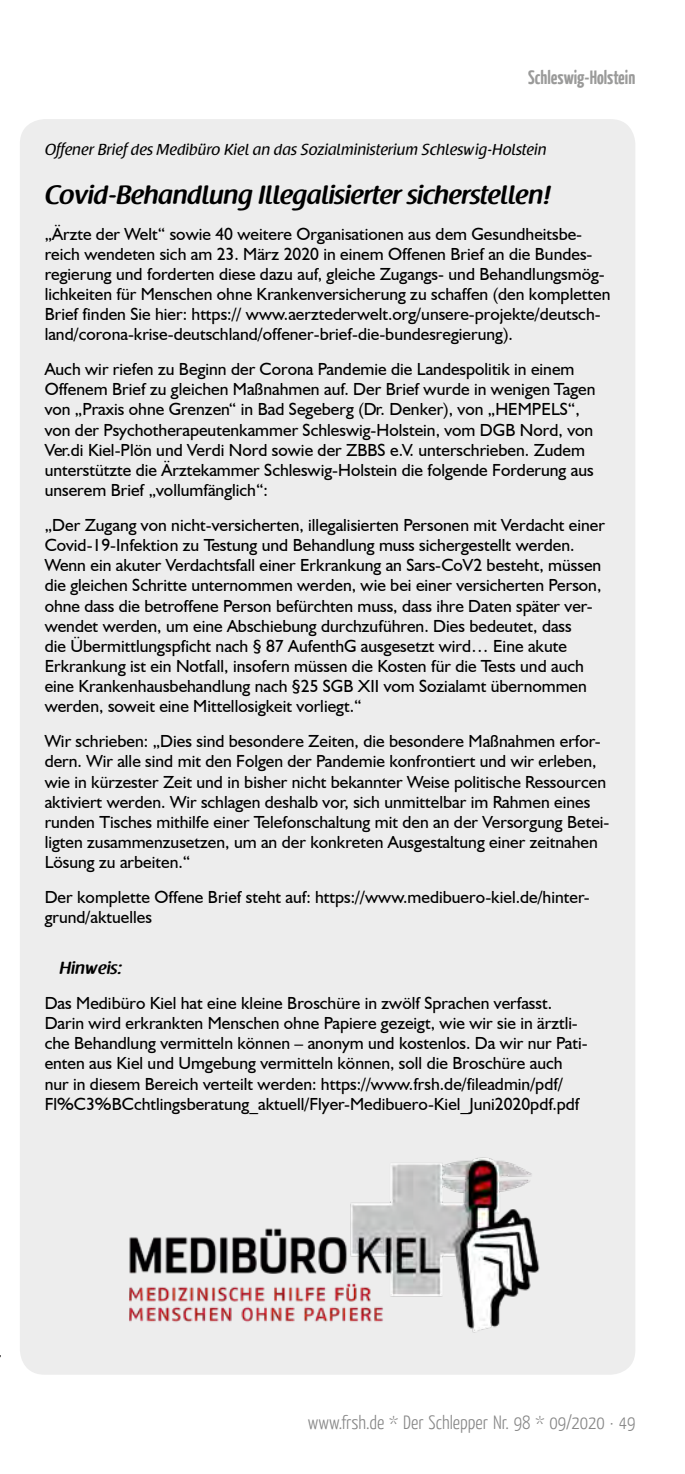
<style>
.page{position:relative;width:685px;height:1474px;background:#fff}
.page>*{position:absolute;margin:0;border:0;box-sizing:border-box;transform-origin:0 0}
.t1{font:600 26.25px "Raspoutine";color:#000}
.t2{font:300 19.25px "Yanone Kaffeesatz";color:#878787}
.t3{font:700 19.25px "Yanone Kaffeesatz";color:#575756}
.t4{font:17.5px/20.1px "Humanist 521 BT";color:#000}
.t5{font:600 17.5px "Raspoutine";color:#000}
.t6{font:15.75px "Raspoutine Classic";color:#000}
</style>
<div class="page">
<div style="left:20px;top:119px;width:615px;height:1255px;background:#ededed;border-radius:25px"></div>
<img style="left:129px;top:1157px;width:411px;height:176px">
<p class="t3" style="left:528px;top:65px;width:109px">Schleswig-Holstein</p>
<p class="t6" style="left:45px;top:141px;width:503px">Offener Brief des Medibüro Kiel an das Sozialministerium Schleswig-Holstein</p>
<h1 class="t1" style="left:45px;top:181px;width:507px">Covid-Behandlung Illegalisierter sicherstellen!</h1>
<p class="t4" style="left:45px;top:223px;width:567px">„Ärzte der Welt“ sowie 40 weitere Organisationen aus dem Gesundheitsbe&shy;reich wendeten sich am 23. März 2020 in einem Offenen Brief an die Bundes&shy;regierung und forderten diese dazu auf, gleiche Zugangs- und Behandlungsmög&shy;lichkeiten für Menschen ohne Krankenversicherung zu schaffen (den kompletten Brief finden Sie hier: https:// www.aerztederwelt.org/unsere-projekte/deutsch&shy;land/corona-krise-deutschland/offener-brief-die-bundesregierung).</p>
<p class="t4" style="left:45px;top:359px;width:552px">Auch wir riefen zu Beginn der Corona Pandemie die Landespolitik in einem Offenem Brief zu gleichen Maßnahmen auf. Der Brief wurde in wenigen Tagen von „Praxis ohne Grenzen“ in Bad Segeberg (Dr. Denker), von „HEMPELS“, von der Psychotherapeutenkammer Schleswig-Holstein, vom DGB Nord, von Ver.di Kiel-Plön und Verdi Nord sowie der ZBBS e.V. unterschrieben. Zudem unterstützte die Ärztekammer Schleswig-Holstein die folgende Forderung aus unserem Brief „vollumfänglich“:</p>
<p class="t4" style="left:45px;top:514px;width:561px">„Der Zugang von nicht-versicherten, illegalisierten Personen mit Verdacht einer Covid-19-Infektion zu Testung und Behandlung muss sichergestellt werden.<br>Wenn ein akuter Verdachtsfall einer Erkrankung an Sars-CoV2 besteht, müssen die gleichen Schritte unternommen werden, wie bei einer versicherten Person, ohne dass die betroffene Person befürchten muss, dass ihre Daten später ver&shy;wendet werden, um eine Abschiebung durchzuführen. Dies bedeutet, dass<br>die Übermittlungspficht nach § 87 AufenthG ausgesetzt wird… Eine akute Erkrankung ist ein Notfall, insofern müssen die Kosten für die Tests und auch eine Krankenhausbehandlung nach §25 SGB XII vom Sozialamt übernommen werden, soweit eine Mittellosigkeit vorliegt.“</p>
<p class="t4" style="left:45px;top:731px;width:566px">Wir schrieben: „Dies sind besondere Zeiten, die besondere Maßnahmen erfor&shy;dern. Wir alle sind mit den Folgen der Pandemie konfrontiert und wir erleben, wie in kürzester Zeit und in bisher nicht bekannter Weise politische Ressourcen aktiviert werden. Wir schlagen deshalb vor, sich unmittelbar im Rahmen eines runden Tisches mithilfe einer Telefonschaltung mit den an der Versorgung Betei&shy;ligten zusammenzusetzen, um an der konkreten Ausgestaltung einer zeitnahen Lösung zu arbeiten.“</p>
<p class="t4" style="left:45px;top:886px;width:546px">Der komplette Offene Brief steht auf: https://www.medibuero-kiel.de/hinter&shy;grund/aktuelles</p>
<p class="t5" style="left:60px;top:958px;width:64px">Hinweis:</p>
<p class="t4" style="left:45px;top:992px;width:544px">Das Medibüro Kiel hat eine kleine Broschüre in zwölf Sprachen verfasst.<br>Darin wird erkrankten Menschen ohne Papiere gezeigt, wie wir sie in ärztli&shy;che Behandlung vermitteln können – anonym und kostenlos. Da wir nur Pati&shy;enten aus Kiel und Umgebung vermitteln können, soll die Broschüre auch nur in diesem Bereich verteilt werden: https://www.frsh.de/fileadmin/pdf/ Fl%C3%BCchtlingsberatung_aktuell/Flyer-Medibuero-Kiel_Juni2020pdf.pdf</p>
<p class="t2" style="left:308px;top:1409px;width:329px">www.frsh.de * Der Schlepper Nr. 98 * 09/2020 · 49</p>
</div>
